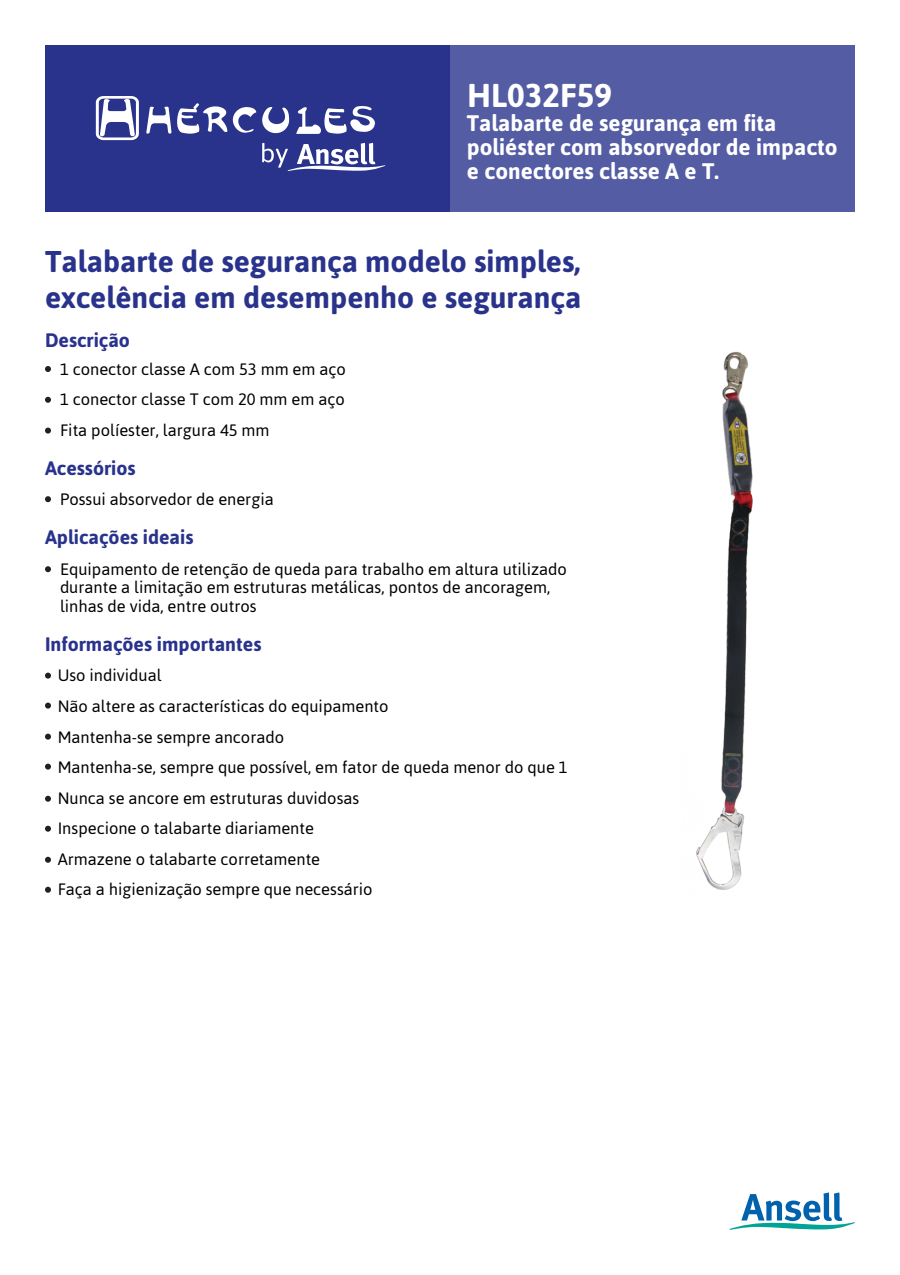
<style>
.page{position:relative;width:900px;height:1275px;background:#fff}
.page>*{position:absolute;margin:0;border:0;box-sizing:border-box;transform-origin:0 0}
.t1{font:700 33px "Asap";color:#fff}
.t2{font:700 30px "Asap";color:#29338c}
.t3{font:700 22.5px "Asap";color:#fff}
.t4{font:700 19.5px "Asap";color:#29338c}
.t5{font:16.5px/18.3px "Asap";color:#000}
</style>
<div class="page">
<div style="left:45px;top:45px;width:405px;height:167px;background:#29338c"></div>
<div style="left:450px;top:45px;width:405px;height:167px;background:#545ca3"></div>
<svg style="left:96px;top:96px;width:43px;height:44px"></svg>
<svg style="left:146px;top:107px;width:25px;height:27px"></svg>
<svg style="left:177px;top:103px;width:50px;height:31px"></svg>
<svg style="left:233px;top:107px;width:23px;height:26px"></svg>
<svg style="left:262px;top:107px;width:27px;height:26px"></svg>
<svg style="left:296px;top:106px;width:79px;height:28px"></svg>
<svg style="left:262px;top:143px;width:123px;height:28px"></svg>
<svg style="left:45px;top:673px;width:6px;height:6px"></svg>
<svg style="left:45px;top:796px;width:6px;height:6px"></svg>
<svg style="left:45px;top:734px;width:6px;height:6px"></svg>
<svg style="left:45px;top:857px;width:6px;height:6px"></svg>
<svg style="left:45px;top:366px;width:6px;height:6px"></svg>
<svg style="left:45px;top:703px;width:6px;height:6px"></svg>
<svg style="left:45px;top:826px;width:6px;height:6px"></svg>
<svg style="left:45px;top:764px;width:6px;height:6px"></svg>
<svg style="left:45px;top:887px;width:6px;height:6px"></svg>
<svg style="left:45px;top:397px;width:6px;height:6px"></svg>
<svg style="left:45px;top:428px;width:6px;height:6px"></svg>
<svg style="left:45px;top:496px;width:6px;height:6px"></svg>
<svg style="left:45px;top:566px;width:6px;height:6px"></svg>
<svg style="left:730px;top:1192px;width:125px;height:38px"></svg>
<img style="left:696px;top:351px;width:57px;height:539px">
<p class="t1" style="left:467px;top:74px;width:147px">HL032F59</p>
<p class="t3" style="left:467px;top:108px;width:311px">Talabarte de segurança em fita</p>
<p class="t3" style="left:467px;top:132px;width:372px">poliéster com absorvedor de impacto</p>
<p class="t3" style="left:467px;top:156px;width:253px">e conectores classe A e T.</p>
<p class="t2" style="left:45px;top:241px;width:537px">Talabarte de segurança modelo simples,</p>
<p class="t2" style="left:45px;top:277px;width:538px">excelência em desempenho e segurança</p>
<p class="t4" style="left:45px;top:327px;width:87px">Descrição</p>
<p class="t5" style="left:60px;top:359px;width:287px">1 conector classe A com 53 mm em aço</p>
<p class="t5" style="left:60px;top:390px;width:286px">1 conector classe T com 20 mm em aço</p>
<p class="t5" style="left:60px;top:420px;width:211px">Fita políester, largura 45 mm</p>
<p class="t4" style="left:45px;top:455px;width:92px">Acessórios</p>
<p class="t5" style="left:60px;top:490px;width:215px">Possui absorvedor de energia</p>
<p class="t4" style="left:45px;top:524px;width:150px">Aplicações ideais</p>
<p class="t5" style="left:60px;top:560px;width:509px">Equipamento de retenção de queda para trabalho em altura utilizado</p>
<p class="t5" style="left:60px;top:578px;width:492px">durante a limitação em estruturas metálicas, pontos de ancoragem, linhas de vida, entre outros</p>
<p class="t4" style="left:45px;top:631px;width:218px">Informações importantes</p>
<p class="t5" style="left:58px;top:666px;width:105px">Uso individual</p>
<p class="t5" style="left:58px;top:697px;width:332px">Não altere as características do equipamento</p>
<p class="t5" style="left:58px;top:727px;width:228px">Mantenha-se sempre ancorado</p>
<p class="t5" style="left:58px;top:758px;width:512px">Mantenha-se, sempre que possível, em fator de queda menor do que 1</p>
<p class="t5" style="left:58px;top:788px;width:303px">Nunca se ancore em estruturas duvidosas</p>
<p class="t5" style="left:58px;top:819px;width:258px">Inspecione o talabarte diariamente</p>
<p class="t5" style="left:58px;top:849px;width:264px">Armazene o talabarte corretamente</p>
<p class="t5" style="left:58px;top:880px;width:316px">Faça a higienização sempre que necessário</p>
</div>
